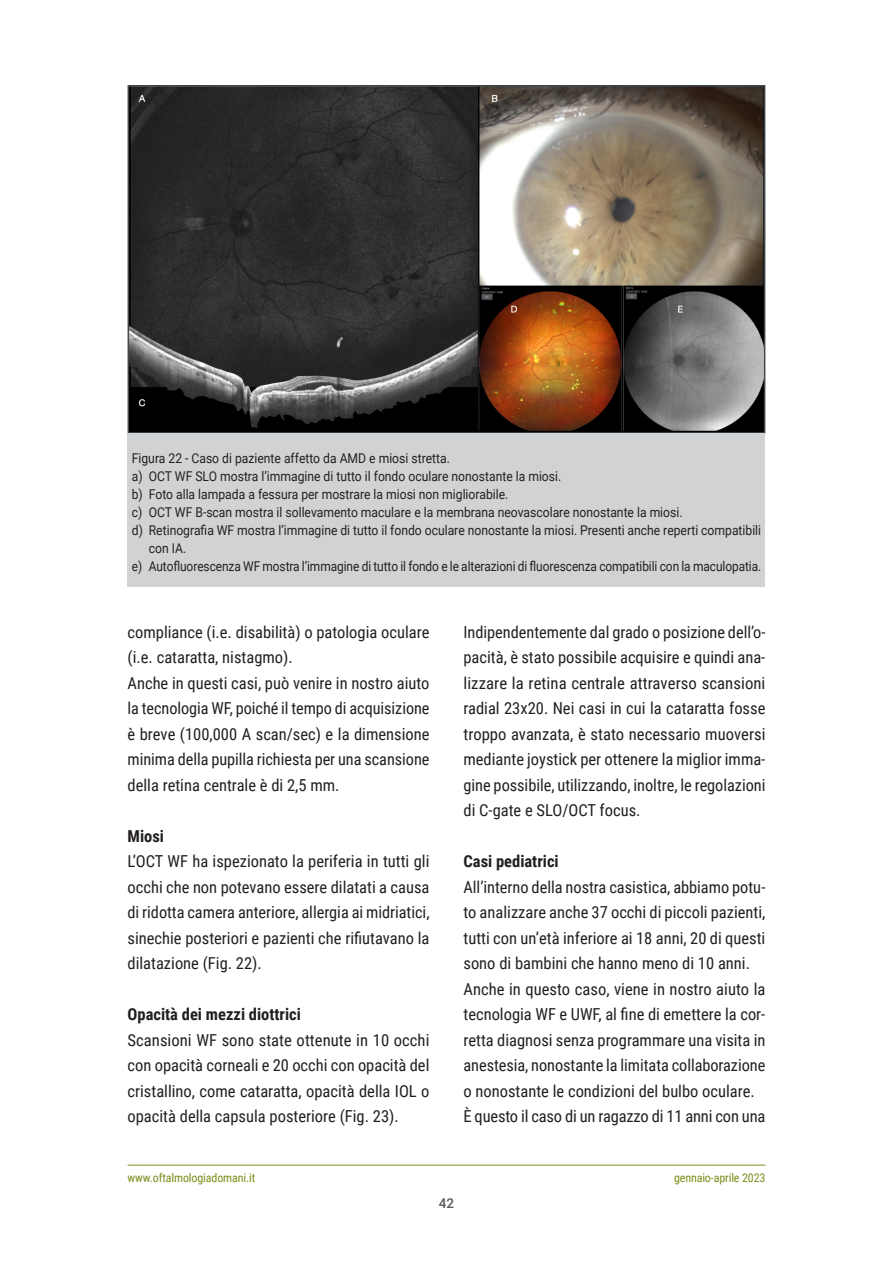
<style>
.page{position:relative;width:893px;height:1263px;background:#fff}
.page>*{position:absolute;margin:0;border:0;box-sizing:border-box;transform-origin:0 0}
.t1{font:16.5px/25.5px "Roboto Condensed";color:#231f20;text-align:justify}
.t2{font:700 16.5px "Roboto Condensed";color:#231f20}
.t3{font:13.5px "Roboto";color:#231f20;scale:.9 1}
.t4{font:13.5px "Roboto";color:#231f20;scale:.88 1}
.t5{font:500 13.5px "Roboto";color:#57585a}
.t6{font:12px "Roboto Condensed";letter-spacing:-.01em;color:#7a8f1c}
</style>
<div class="page">
<hr style="left:128px;top:1165px;width:637px;height:1px;background:#7a8f1c">
<img style="left:131px;top:88px;width:631px;height:343px">
<div style="left:128px;top:85px;width:637px;height:349px;border:2px solid #41494e"></div>
<div style="left:128px;top:434px;width:637px;height:153px;background:#d1d2d4"></div>
<p class="t3" style="left:132px;top:449px;width:355px">Figura 22 - Caso di paziente affetto da AMD e miosi stretta.</p>
<p class="t3" style="left:132px;top:467px;width:479px">a) OCT WF SLO mostra l’immagine di tutto il fondo oculare nonostante la miosi.</p>
<p class="t3" style="left:132px;top:485px;width:420px">b) Foto alla lampada a fessura per mostrare la miosi non migliorabile.</p>
<p class="t3" style="left:132px;top:503px;width:613px">c) OCT WF B-scan mostra il sollevamento maculare e la membrana neovascolare nonostante la miosi.</p>
<p class="t3" style="left:132px;top:521px;width:701px">d) Retinografia WF mostra l’immagine di tutto il fondo oculare nonostante la miosi. Presenti anche reperti compatibili</p>
<p class="t3" style="left:149px;top:539px;width:43px">con IA.</p>
<p class="t4" style="left:132px;top:557px;width:717px">e) Autofluorescenza WF mostra l’immagine di tutto il fondo e le alterazioni di fluorescenza compatibili con la maculopatia.</p>
<p class="t1" style="left:128px;top:618px;width:303px;text-align:left">compliance (i.e. disabilità) o patologia oculare (i.e. cataratta, nistagmo).<br>Anche in questi casi, può venire in nostro aiuto la tecnologia WF, poiché il tempo di acquisizione è breve (100,000 A scan/sec) e la dimensione minima della pupilla richiesta per una scansione della retina centrale è di 2,5 mm.</p>
<p class="t2" style="left:128px;top:824px;width:38px">Miosi</p>
<p class="t1" style="left:128px;top:848px;width:303px">L’OCT WF ha ispezionato la periferia in tutti gli occhi che non potevano essere dilatati a causa di ridotta camera anteriore, allergia ai midriatici, sinechie posteriori e pazienti che rifiutavano la dilatazione (Fig. 22).</p>
<p class="t2" style="left:128px;top:1003px;width:175px">Opacità dei mezzi diottrici</p>
<p class="t1" style="left:128px;top:1026px;width:303px">Scansioni WF sono state ottenute in 10 occhi con opacità corneali e 20 occhi con opacità del cristallino, come cataratta, opacità della IOL o opacità della capsula posteriore (Fig. 23).</p>
<p class="t1" style="left:463px;top:618px;width:304px">Indipendentemente dal grado o posizione dell’o&shy;pacità, è stato possibile acquisire e quindi ana&shy;lizzare la retina centrale attraverso scansioni radial 23x20. Nei casi in cui la cataratta fosse troppo avanzata, è stato necessario muoversi mediante joystick per ottenere la miglior imma&shy;gine possibile, utilizzando, inoltre, le regolazioni di C-gate e SLO/OCT focus.</p>
<p class="t2" style="left:463px;top:850px;width:97px">Casi pediatrici</p>
<p class="t1" style="left:463px;top:873px;width:303px;text-align:left">All’interno della nostra casistica, abbiamo potu&shy;to analizzare anche 37 occhi di piccoli pazienti, tutti con un’età inferiore ai 18 anni, 20 di questi sono di bambini che hanno meno di 10 anni.<br>Anche in questo caso, viene in nostro aiuto la tecnologia WF e UWF, al fine di emettere la cor&shy;retta diagnosi senza programmare una visita in anestesia, nonostante la limitata collaborazione o nonostante le condizioni del bulbo oculare.<br>È questo il caso di un ragazzo di 11 anni con una</p>
<p class="t6" style="left:128px;top:1169px;width:129px">www.oftalmologiadomani.it</p>
<p class="t6" style="left:674px;top:1169px;width:93px">gennaio-aprile 2023</p>
<p class="t5" style="left:439px;top:1194px;width:17px">42</p>
</div>
